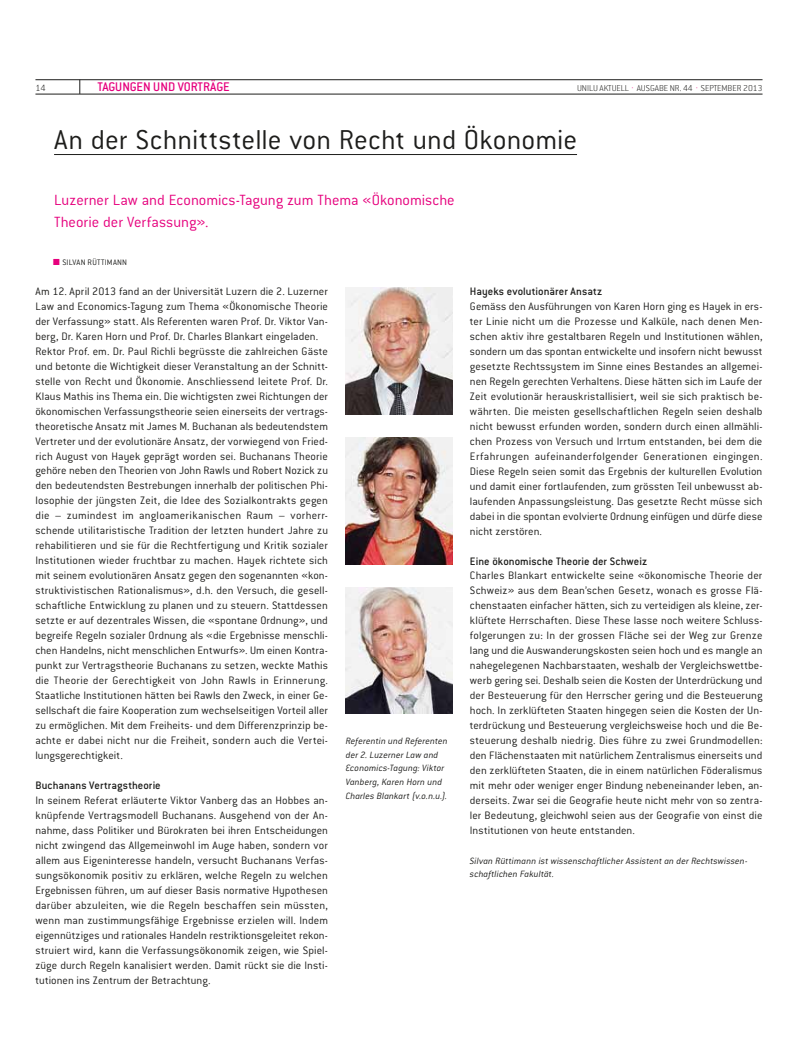
<style>
.page{position:relative;width:798px;height:1063px;background:#fff}
.page>*{position:absolute;margin:0;border:0;box-sizing:border-box;transform-origin:0 0}
.t1{font:300 30px "Conduit ITC Std";letter-spacing:.005em;color:#1d1d1b}
.t2{font:300 16.25px/22.5px "Conduit ITC Std";color:#e6007d}
.t3{font:500 13.75px "Conduit ITC Std";letter-spacing:-.005em;color:#e6007d}
.t4{font:300 11.88px/15px "Conduit ITC Std";letter-spacing:.005em;color:#1d1d1b;text-align:justify}
.t5{font:500 11.88px "Conduit ITC Std";letter-spacing:.005em;color:#1d1d1b}
.t6{font:italic 300 10px/13.8px "Conduit ITC Std";letter-spacing:.01em;color:#1d1d1b}
.t7{font:200 10px "Conduit ITC Std";color:#1d1d1b}
.t8{font:200 9.38px "Conduit ITC Std";color:#1d1d1b}
.t9{font:300 8.75px "Conduit ITC Std";color:#1d1d1b}
.s1{color:#e6007d}
</style>
<div class="page">
<hr style="left:35px;top:80px;width:727px;height:1px;background:#1d1d1b">
<hr style="left:35px;top:94px;width:727px;height:1px;background:#1d1d1b">
<svg style="left:80px;top:80px;width:1px;height:14px"></svg>
<hr style="left:54px;top:154px;width:523px;height:1px;background:#1d1d1b">
<img style="left:345px;top:288px;width:107px;height:127px">
<img style="left:345px;top:437px;width:107px;height:127px">
<img style="left:345px;top:587px;width:107px;height:127px">
<p class="t7" style="left:35px;top:82px;width:12px">14</p>
<p class="t3" style="left:97px;top:79px;width:134px">TAGUNGEN UND VORTRÄGE</p>
<p class="t8" style="left:577px;top:82px;width:187px">UNILU AKTUELL <span class="s1">·</span> AUSGABE NR. 44 <span class="s1">·</span> SEPTEMBER 2013</p>
<h1 class="t1" style="left:54px;top:121px;width:524px">An der Schnittstelle von Recht und Ökonomie</h1>
<h2 class="t2" style="left:54px;top:188px;width:402px">Luzerner Law and Economics-Tagung zum Thema «Ökonomische<br>Theorie der Verfassung».</h2>
<p class="t9" style="left:53px;top:257px;width:18px"><span class="s1">■</span> Silvan</p>
<p class="t9" style="left:88px;top:257px;width:10px">Rüttimann</p>
<p class="t4" style="left:35px;top:283px;width:294px;text-align:left">Am 12. April 2013 fand an der Universität Luzern die 2. Luzerner Law and Economics-Tagung zum Thema «Ökonomische Theorie der Verfassung» statt. Als Referenten waren Prof. Dr. Viktor Van&shy;berg, Dr. Karen Horn und Prof. Dr. Charles Blankart eingeladen.<br>Rektor Prof. em. Dr. Paul Richli begrüsste die zahlreichen Gäste und betonte die Wichtigkeit dieser Veranstaltung an der Schnitt&shy;stelle von Recht und Ökonomie. Anschliessend leitete Prof. Dr.<br>Klaus Mathis ins Thema ein. Die wichtigsten zwei Richtungen der ökonomischen Verfassungstheorie seien einerseits der vertrags&shy;theoretische Ansatz mit James M. Buchanan als bedeutendstem Vertreter und der evolutionäre Ansatz, der vorwiegend von Fried&shy;rich August von Hayek geprägt worden sei. Buchanans Theorie gehöre neben den Theorien von John Rawls und Robert Nozick zu den bedeutendsten Bestrebungen innerhalb der politischen Phi&shy;losophie der jüngsten Zeit, die Idee des Sozialkontrakts gegen die – zumindest im angloamerikanischen Raum – vorherr&shy;schende utilitaristische Tradition der letzten hundert Jahre zu rehabilitieren und sie für die Rechtfertigung und Kritik sozialer Institutionen wieder fruchtbar zu machen. Hayek richtete sich mit seinem evolutionären Ansatz gegen den sogenannten «kon&shy;struktivistischen Rationalismus», d.h. den Versuch, die gesell&shy;schaftliche Entwicklung zu planen und zu steuern. Stattdessen setzte er auf dezentrales Wissen, die «spontane Ordnung», und begreife Regeln sozialer Ordnung als «die Ergebnisse menschli&shy;chen Handelns, nicht menschlichen Entwurfs». Um einen Kontra&shy;punkt zur Vertragstheorie Buchanans zu setzen, weckte Mathis die Theorie der Gerechtigkeit von John Rawls in Erinnerung.<br>Staatliche Institutionen hätten bei Rawls den Zweck, in einer Ge&shy;sellschaft die faire Kooperation zum wechselseitigen Vorteil aller zu ermöglichen. Mit dem Freiheits- und dem Differenzprinzip be&shy;achte er dabei nicht nur die Freiheit, sondern auch die Vertei&shy;lungsgerechtigkeit.</p>
<p class="t5" style="left:35px;top:778px;width:127px">Buchanans Vertragstheorie</p>
<p class="t4" style="left:35px;top:792px;width:294px">In seinem Referat erläuterte Viktor Vanberg das an Hobbes an&shy;knüpfende Vertragsmodell Buchanans. Ausgehend von der An&shy;nahme, dass Politiker und Bürokraten bei ihren Entscheidungen nicht zwingend das Allgemeinwohl im Auge haben, sondern vor allem aus Eigeninteresse handeln, versucht Buchanans Verfas&shy;sungsökonomik positiv zu erklären, welche Regeln zu welchen Ergebnissen führen, um auf dieser Basis normative Hypothesen darüber abzuleiten, wie die Regeln beschaffen sein müssten, wenn man zustimmungsfähige Ergebnisse erzielen will. Indem eigennütziges und rationales Handeln restriktionsgeleitet rekon&shy;struiert wird, kann die Verfassungsökonomik zeigen, wie Spiel&shy;züge durch Regeln kanalisiert werden. Damit rückt sie die Insti&shy;tutionen ins Zentrum der Betrachtung.</p>
<p class="t6" style="left:345px;top:734px;width:103px">Referentin und Referenten der 2. Luzerner Law and<br>Economics-Tagung: Viktor<br>Vanberg, Karen Horn und<br>Charles Blankart (v.o.n.u.).</p>
<p class="t5" style="left:469px;top:284px;width:134px">Hayeks evolutionärer Ansatz</p>
<p class="t4" style="left:469px;top:298px;width:294px">Gemäss den Ausführungen von Karen Horn ging es Hayek in ers&shy;ter Linie nicht um die Prozesse und Kalküle, nach denen Men&shy;schen aktiv ihre gestaltbaren Regeln und Institutionen wählen, sondern um das spontan entwickelte und insofern nicht bewusst gesetzte Rechtssystem im Sinne eines Bestandes an allgemei&shy;nen Regeln gerechten Verhaltens. Diese hätten sich im Laufe der Zeit evolutionär herauskristallisiert, weil sie sich praktisch be&shy;währten. Die meisten gesellschaftlichen Regeln seien deshalb nicht bewusst erfunden worden, sondern durch einen allmähli&shy;chen Prozess von Versuch und Irrtum entstanden, bei dem die Erfahrungen aufeinanderfolgender Generationen eingingen.<br>Diese Regeln seien somit das Ergebnis der kulturellen Evolution und damit einer fortlaufenden, zum grössten Teil unbewusst ab&shy;laufenden Anpassungsleistung. Das gesetzte Recht müsse sich dabei in die spontan evolvierte Ordnung einfügen und dürfe diese nicht zerstören.</p>
<p class="t5" style="left:469px;top:554px;width:179px">Eine ökonomische Theorie der Schweiz</p>
<p class="t4" style="left:469px;top:568px;width:294px">Charles Blankart entwickelte seine «ökonomische Theorie der Schweiz» aus dem Bean’schen Gesetz, wonach es grosse Flä&shy;chenstaaten einfacher hätten, sich zu verteidigen als kleine, zer&shy;klüftete Herrschaften. Diese These lasse noch weitere Schluss&shy;folgerungen zu: In der grossen Fläche sei der Weg zur Grenze lang und die Auswanderungskosten seien hoch und es mangle an nahegelegenen Nachbarstaaten, weshalb der Vergleichswettbe&shy;werb gering sei. Deshalb seien die Kosten der Unterdrückung und der Besteuerung für den Herrscher gering und die Besteuerung hoch. In zerklüfteten Staaten hingegen seien die Kosten der Un&shy;terdrückung und Besteuerung vergleichsweise hoch und die Be&shy;steuerung deshalb niedrig. Dies führe zu zwei Grundmodellen: den Flächenstaaten mit natürlichem Zentralismus einerseits und den zerklüfteten Staaten, die in einem natürlichen Föderalismus mit mehr oder weniger enger Bindung nebeneinander leben, an&shy;derseits. Zwar sei die Geografie heute nicht mehr von so zentra&shy;ler Bedeutung, gleichwohl seien aus der Geografie von einst die Institutionen von heute entstanden.</p>
<p class="t6" style="left:469px;top:853px;width:279px">Silvan Rüttimann ist wissenschaftlicher Assistent an der Rechtswissen&shy;schaftlichen Fakultät.</p>
</div>
